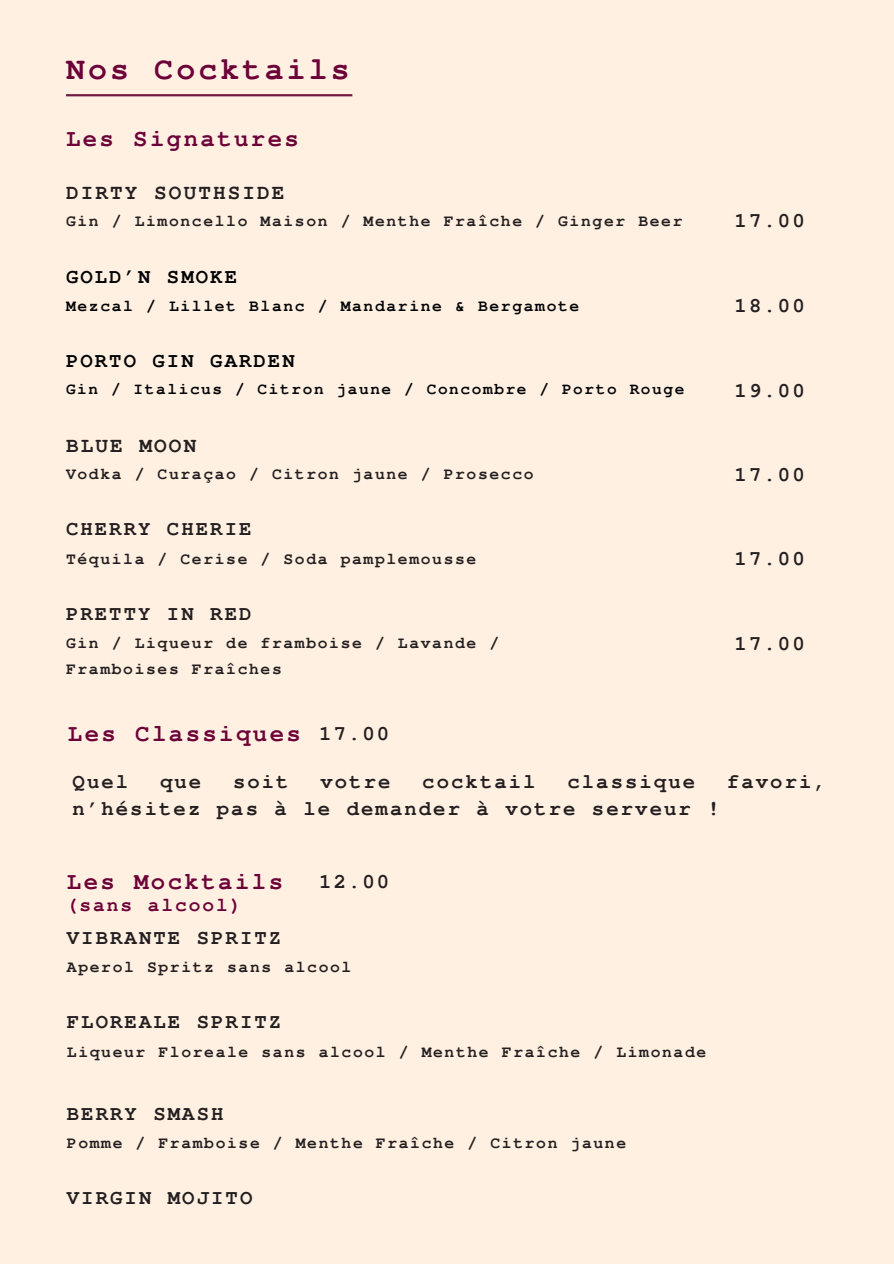
<style>
.page{position:relative;width:894px;height:1264px;background:#fff}
.page>*{position:absolute;margin:0;border:0;box-sizing:border-box;transform-origin:0 0}
.t1{font:700 31.5px "Tlwg Typewriter";letter-spacing:.1em;color:#6c0238}
.t2{font:700 24px "Tlwg Typewriter";letter-spacing:.1em;color:#6c0238}
.t3{font:700 21px "Tlwg Typewriter";letter-spacing:.1em;color:#231f20}
.t4{font:700 20.55px "Tlwg Typewriter";letter-spacing:.1em;color:#231f20}
.t5{font:700 20.55px "Tlwg Typewriter";letter-spacing:.1em;color:#000305}
.t6{font:700 19.5px "Tlwg Typewriter";letter-spacing:.1em;color:#6c0238}
.t7{font:700 16.35px/26px "Tlwg Typewriter";letter-spacing:.1em;color:#231f20}
.t8{font:700 16.35px "Tlwg Typewriter";letter-spacing:.1em;color:#000305}
.t9{font:700 16.05px "Tlwg Typewriter";letter-spacing:.1em;color:#000305}
.s1{font-size:20.55px;color:#231f20}
</style>
<div class="page">
<div style="left:0;top:0;width:893px;height:1263px;background:#fff0e1"></div>
<hr style="left:66px;top:94px;width:286px;height:2px;background:#731c41">
<h1 class="t1" style="left:66px;top:49px;width:285px">Nos Cocktails</h1>
<h2 class="t2" style="left:66px;top:123px;width:234px">Les Signatures</h2>
<p class="t3" style="left:66px;top:179px;width:220px">DIRTY SOUTHSIDE</p>
<p class="t7" style="left:66px;top:208px;width:617px">Gin / Limoncello Maison / Menthe Fraîche / Ginger Beer</p>
<p class="t5" style="left:66px;top:263px;width:172px">GOLD’N SMOKE</p>
<p class="t8" style="left:66px;top:295px;width:515px">Mezcal / Lillet Blanc / Mandarine &amp; Bergamote</p>
<p class="t4" style="left:734px;top:208px;width:72px">17.00</p>
<p class="t4" style="left:734px;top:292px;width:72px">18.00</p>
<p class="t5" style="left:66px;top:348px;width:230px">PORTO GIN GARDEN</p>
<p class="t9" style="left:66px;top:379px;width:619px">Gin / Italicus / Citron jaune / Concombre / Porto Rouge</p>
<p class="t4" style="left:734px;top:377px;width:72px">19.00</p>
<p class="t3" style="left:66px;top:432px;width:132px">BLUE MOON</p>
<p class="t7" style="left:66px;top:461px;width:469px">Vodka / Curaçao / Citron jaune / Prosecco</p>
<p class="t4" style="left:66px;top:516px;width:187px">CHERRY CHERIE</p>
<p class="t7" style="left:66px;top:546px;width:412px">Téquila / Cerise / Soda pamplemousse</p>
<p class="t4" style="left:66px;top:601px;width:187px">PRETTY IN RED</p>
<p class="t7" style="left:66px;top:630px;width:434px">Gin / Liqueur de framboise / Lavande /<br>Framboises Fraîches</p>
<p class="t4" style="left:734px;top:461px;width:72px">17.00</p>
<p class="t4" style="left:734px;top:546px;width:72px">17.00</p>
<p class="t4" style="left:734px;top:630px;width:72px">17.00</p>
<h2 class="t2" style="left:68px;top:718px;width:323px">Les Classiques <span class="s1">17.00</span></h2>
<p class="t4" style="left:73px;top:769px;width:57px">Quel</p>
<p class="t4" style="left:160px;top:769px;width:43px">que</p>
<p class="t4" style="left:233px;top:769px;width:57px">soit</p>
<p class="t4" style="left:320px;top:769px;width:72px">votre</p>
<p class="t4" style="left:422px;top:769px;width:115px">cocktail</p>
<p class="t4" style="left:567px;top:769px;width:129px">classique</p>
<p class="t4" style="left:726px;top:769px;width:100px">favori,</p>
<p class="t4" style="left:73px;top:796px;width:648px">n’hésitez pas à le demander à votre serveur !</p>
<h2 class="t2" style="left:67px;top:867px;width:218px">Les Mocktails</h2>
<p class="t4" style="left:319px;top:869px;width:72px">12.00</p>
<p class="t6" style="left:66px;top:892px;width:177px">(sans alcool)</p>
<p class="t4" style="left:67px;top:924px;width:216px">VIBRANTE SPRITZ</p>
<p class="t7" style="left:67px;top:954px;width:286px">Aperol Spritz sans alcool</p>
<p class="t4" style="left:67px;top:1009px;width:216px">FLOREALE SPRITZ</p>
<p class="t7" style="left:67px;top:1038px;width:640px">Liqueur Floreale sans alcool / Menthe Fraîche / Limonade</p>
<p class="t4" style="left:67px;top:1100px;width:158px">BERRY SMASH</p>
<p class="t7" style="left:67px;top:1130px;width:560px">Pomme / Framboise / Menthe Fraîche / Citron jaune</p>
<p class="t4" style="left:67px;top:1184px;width:187px">VIRGIN MOJITO</p>
</div>
